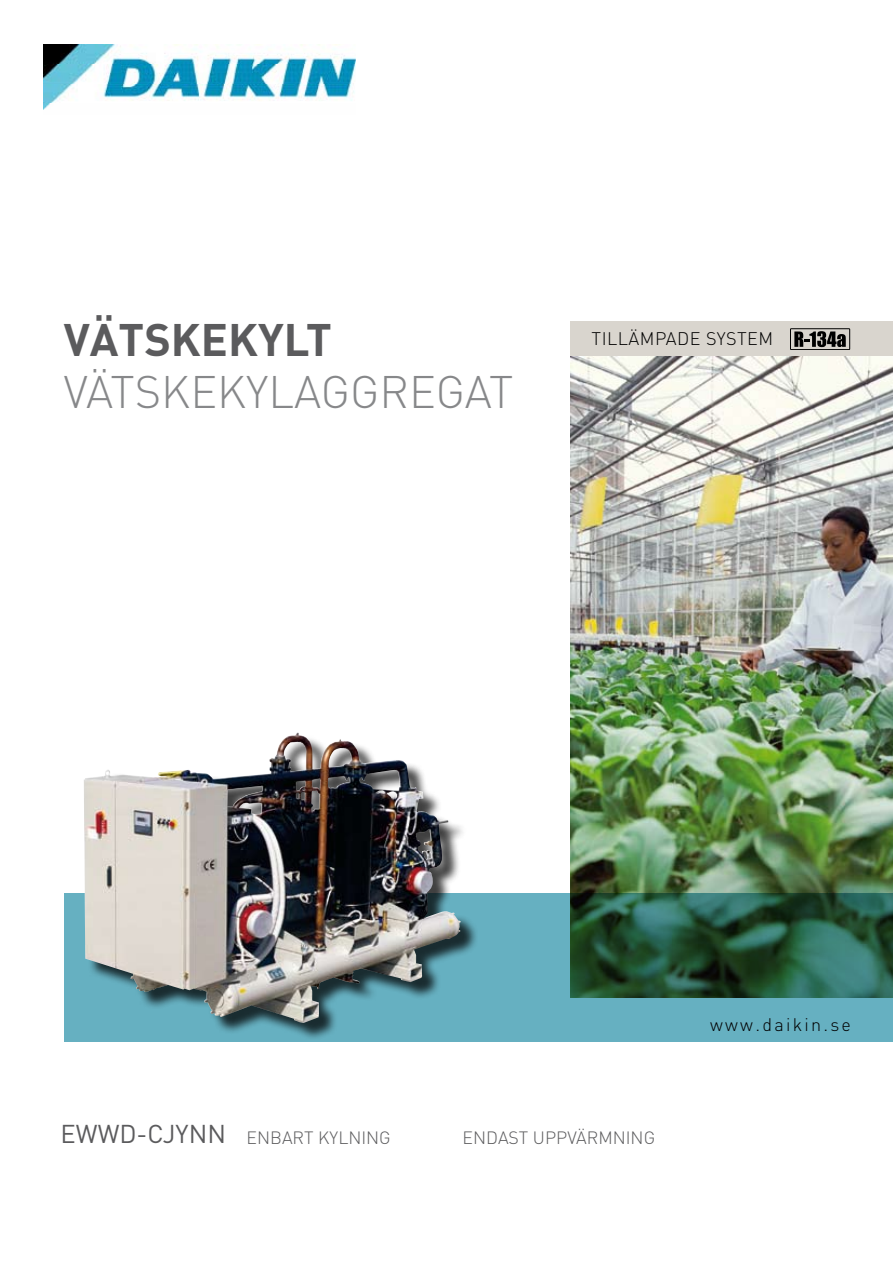
<style>
.page{position:relative;width:893px;height:1263px;background:#fff}
.page>*{position:absolute;margin:0;border:0;box-sizing:border-box;transform-origin:0 0}
.t1{font:300 45px "DIN";color:#87888a}
.t2{font:700 45px "DIN";color:#5b5b5d}
.t3{font:300 18px "DIN";letter-spacing:.025em;color:#000}
.t4{font:300 18px "DIN";letter-spacing:.125em;color:#000}
.t5{font:300 17.7px "DIN";color:#5b5b5d}
.s1{font-weight:400;font-size:25.5px}
</style>
<div class="page">
<img style="left:44px;top:45px;width:312px;height:65px">
<div style="left:570px;top:322px;width:323px;height:68px;background:#d9d5ce"></div>
<img style="left:570px;top:356px;width:323px;height:537px">
<svg style="left:64px;top:893px;width:829px;height:149px;background:#45817e"></svg>
<div style="left:86px;top:735px;width:392px;height:305px;background:#000;opacity:.75"></div>
<img style="left:84px;top:733px;width:377px;height:290px">
<div style="left:790px;top:328px;width:60px;height:22px;border:1px solid #000"></div>
<svg style="left:794px;top:331px;width:52px;height:16px"></svg>
<h1 class="t2" style="left:64px;top:310px;width:269px">VÄTSKEKYLT</h1>
<h1 class="t1" style="left:64px;top:362px;width:451px">VÄTSKEKYLAGGREGAT</h1>
<p class="t3" style="left:591px;top:326px;width:183px">TILLÄMPADE SYSTEM</p>
<p class="t4" style="left:710px;top:1013px;width:142px">www.daikin.se</p>
<p class="t5" style="left:61px;top:1126px;width:332px"><span class="s1">EWWD-CJYNN</span> ENBART KYLNING</p>
<p class="t5" style="left:463px;top:1126px;width:194px">ENDAST UPPVÄRMNING</p>
</div>
